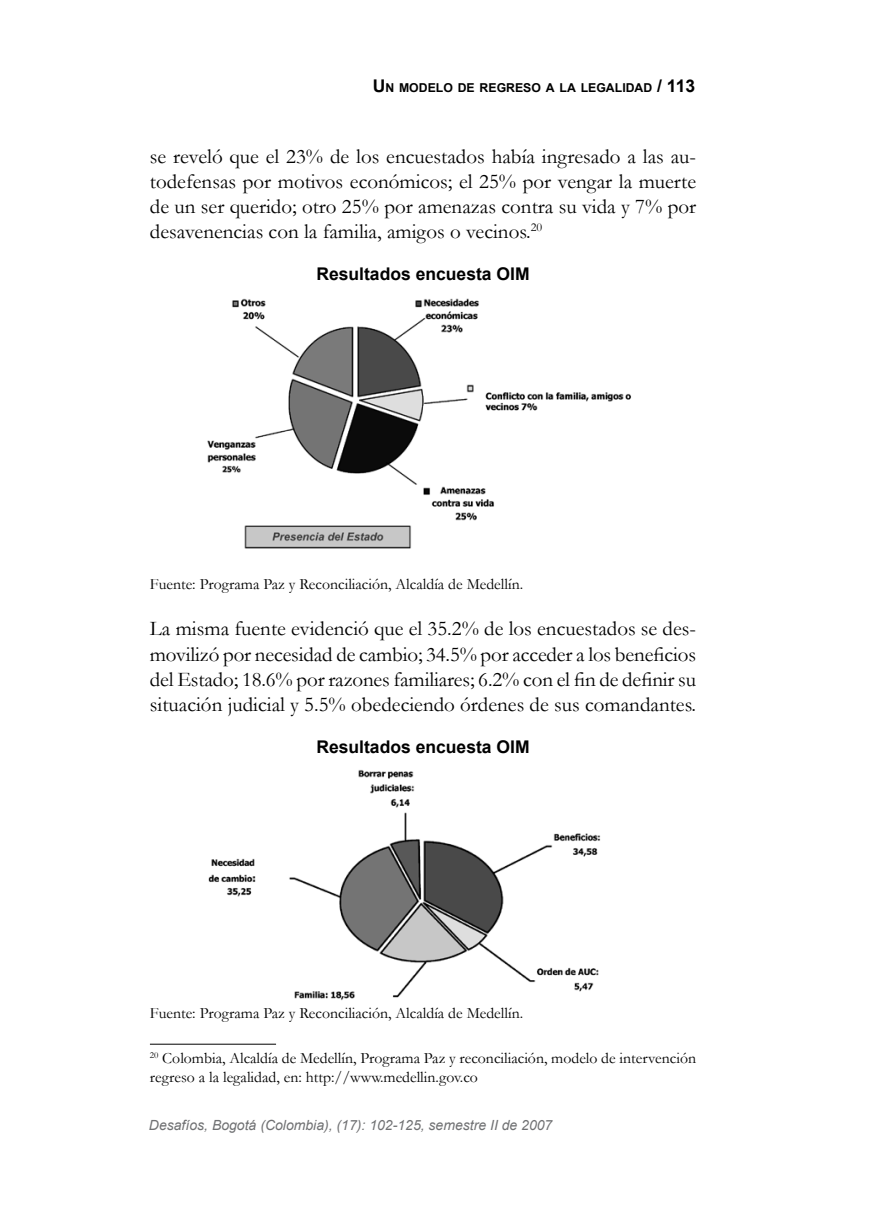
<style>
.page{position:relative;width:869px;height:1216px;background:#fff}
.page>*{position:absolute;margin:0;border:0;box-sizing:border-box;transform-origin:0 0}
.t1{font:21px/25.2px "Garamond";color:#000;text-align:justify}
.t2{font:700 17.5px "Arial";color:#000}
.t3{font:15.75px/18.9px "Garamond";color:#000}
.t4{font:italic 14px "Arial";color:#707173}
.t5{font:700 12.25px "Arial";color:#000}
.s1{font-size:17.5px}
</style>
<div class="page">
<hr style="left:150px;top:1043px;width:126px;height:1px;background:#000">
<img style="left:208px;top:770px;width:393px;height:231px">
<img style="left:207px;top:298px;width:424px;height:251px">
<p class="t5" style="left:372px;top:80px;width:324px"><span class="s1">U</span> n modelo de regreso a la legalidad <span class="s1">/ 113</span></p>
<p class="t1" style="left:150px;top:143px;width:547px">se reveló que el 23% de los encuestados había ingresado a las au&shy;todefensas por motivos económicos; el 25% por vengar la muerte de un ser querido; otro 25% por amenazas contra su vida y 7% por desavenencias con la familia, amigos o vecinos.<sup>20</sup></p>
<p class="t2" style="left:316px;top:262px;width:214px">Resultados encuesta OIM</p>
<p class="t3" style="left:150px;top:574px;width:374px">Fuente: Programa Paz y Reconciliación, Alcaldía de Medellín.</p>
<p class="t1" style="left:150px;top:615px;width:547px">La misma fuente evidenció que el 35.2% de los encuestados se des&shy;movilizó por necesidad de cambio; 34.5% por acceder a los beneficios del Estado; 18.6% por razones familiares; 6.2% con el fin de definir su situación judicial y 5.5% obedeciendo órdenes de sus comandantes.</p>
<p class="t2" style="left:316px;top:735px;width:214px">Resultados encuesta OIM</p>
<p class="t3" style="left:150px;top:1002px;width:374px">Fuente: Programa Paz y Reconciliación, Alcaldía de Medellín.</p>
<p class="t3" style="left:150px;top:1048px;width:547px"><sup>20</sup> Colombia, Alcaldía de Medellín, Programa Paz y reconciliación, modelo de intervención regreso a la legalidad, en: http://www.medellin.gov.co</p>
<p class="t4" style="left:149px;top:1115px;width:405px">Desafíos, Bogotá (Colombia), (17): 102-125, semestre II de 2007</p>
</div>
